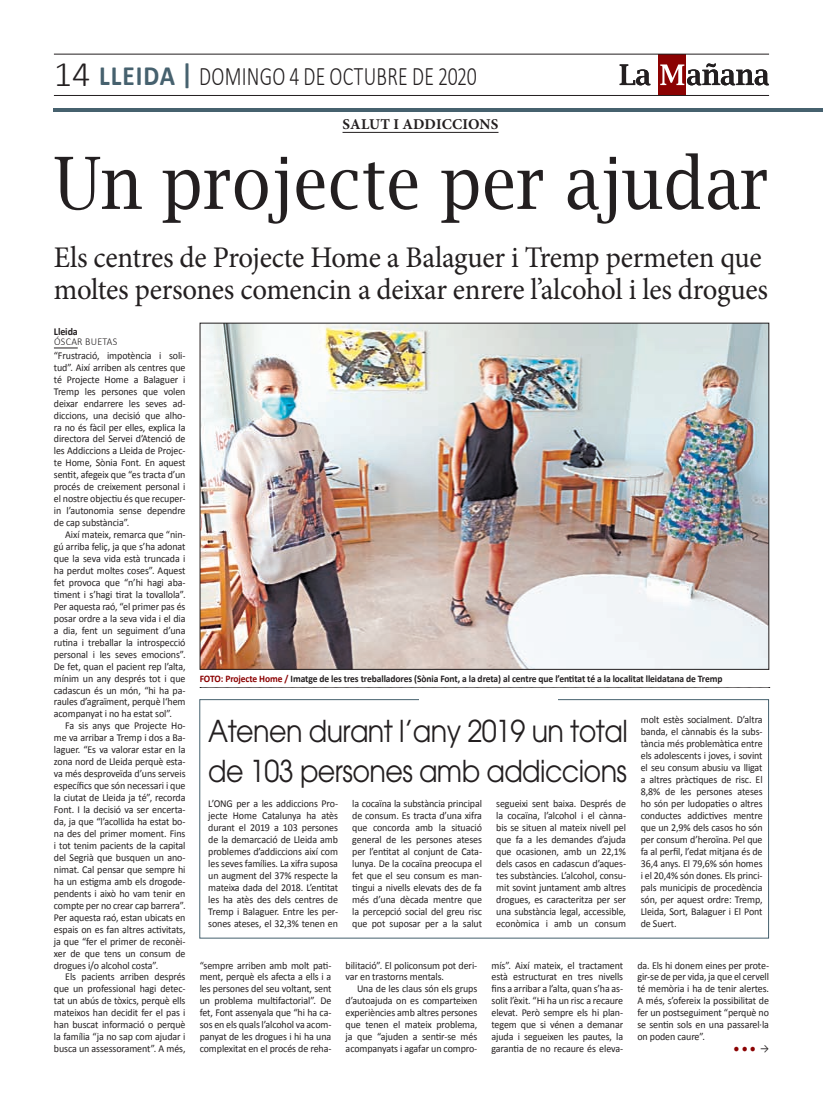
<style>
.page{position:relative;width:823px;height:1106px;background:#fff}
.page>*{position:absolute;margin:0;border:0;box-sizing:border-box;transform-origin:0 0}
.t1{font:72px "Lucida Bright";color:#231f20;scale:.9 1}
.t2{font:30px/32px "Minion Pro";letter-spacing:-.01em;color:#231f20;scale:.96 1}
.t3{font:30px/40px "Avant Garde";letter-spacing:-.02em;color:#231f20;scale:.9 1}
.t4{font:300 26.8px "Calibri";letter-spacing:.015em;color:#231f20;scale:.74 1}
.t5{font:700 15px "Minion Pro";letter-spacing:.01em;color:#231f20}
.t6{font:10.5px/12px "Calibri";letter-spacing:-.01em;color:#231f20;text-align:justify;scale:.95 1}
.t7{font:300 10.5px/10px "Calibri";letter-spacing:.03em;color:#231f20;scale:.95 1}
.t8{font:10.5px "Calibri";color:#8b0202;scale:.95 1}
.t9{font:700 10px "Calibri";letter-spacing:-.01em;color:#231f20;scale:.95 1}
.s1{font-size:36px}
.s2{font-weight:700;font-size:28px;color:#46616e}
.s3{font-weight:700}
.s4{color:#8b0202}
.s5{color:#231f20}
</style>
<div class="page">
<svg style="left:54px;top:348px;width:24px;height:1px"></svg>
<div style="left:658px;top:54px;width:27px;height:41px;background:#8b0202"></div>
<svg style="left:660px;top:63px;width:108px;height:22px"></svg>
<svg style="left:619px;top:64px;width:31px;height:21px"></svg>
<hr style="left:54px;top:54px;width:714px;height:1px;background:#231f20">
<hr style="left:54px;top:95px;width:714px;height:1px;background:#231f20">
<hr style="left:54px;top:108px;width:768px;height:3px;background:#46616e">
<hr style="left:342px;top:132px;width:156px;height:1px;background:#231f20">
<svg style="left:200px;top:687px;width:569px;height:1px"></svg>
<img style="left:202px;top:325px;width:564px;height:342px">
<div style="left:199px;top:699px;width:569px;height:239px;border:1px solid #46616e"></div>
<div style="left:418px;top:693px;width:139px;height:12px;background:#fff"></div>
<p class="t4" style="left:54px;top:60px;width:572px"><span class="s1">14</span> <span class="s2">LLEIDA |</span> DOMINGO 4 DE OCTUBRE DE 2020</p>
<p class="t5" style="left:342px;top:114px;width:157px">SALUT I ADDICCIONS</p>
<p class="t1" style="left:54px;top:142px;width:794px">Un projecte per ajudar</p>
<p class="t2" style="left:54px;top:241px;width:745px">Els centres de Projecte Home a Balaguer i Tremp permeten que moltes persones comencin a deixar enrere l’alcohol i les drogues</p>
<p class="t7" style="left:54px;top:326px;width:68px"><span class="s3">Lleida<br></span>ÓSCAR BUETAS</p>
<p class="t6" style="left:54px;top:349px;width:140px">“Frustració, impotència i soli-</p>
<p class="t6" style="left:54px;top:361px;width:140px">tud”. Així arriben als centres que</p>
<p class="t6" style="left:54px;top:373px;width:140px">té Projecte Home a Balaguer i</p>
<p class="t6" style="left:54px;top:385px;width:140px">Tremp les persones que volen</p>
<p class="t6" style="left:54px;top:397px;width:140px">deixar endarrere les seves ad-</p>
<p class="t6" style="left:54px;top:409px;width:140px">diccions, una decisió que alho-</p>
<p class="t6" style="left:54px;top:421px;width:140px">ra no és fàcil per elles, explica la</p>
<p class="t6" style="left:54px;top:433px;width:140px">directora del Servei d’Atenció de</p>
<p class="t6" style="left:54px;top:445px;width:140px">les Addiccions a Lleida de Projec-</p>
<p class="t6" style="left:54px;top:457px;width:140px">te Home, Sònia Font. En aquest</p>
<p class="t6" style="left:54px;top:469px;width:140px">sentit, afegeix que “es tracta d’un</p>
<p class="t6" style="left:54px;top:481px;width:140px">procés de creixement personal i</p>
<p class="t6" style="left:54px;top:493px;width:140px">el nostre objectiu és que recuper-</p>
<p class="t6" style="left:54px;top:505px;width:140px">in l’autonomia sense dependre</p>
<p class="t6" style="left:54px;top:516px;width:81px">de cap substància”.</p>
<p class="t6" style="left:65px;top:528px;width:128px">Així mateix, remarca que “nin-</p>
<p class="t6" style="left:54px;top:540px;width:140px">gú arriba feliç, ja que s’ha adonat</p>
<p class="t6" style="left:54px;top:552px;width:140px">que la seva vida està truncada i</p>
<p class="t6" style="left:54px;top:564px;width:140px">ha perdut moltes coses”. Aquest</p>
<p class="t6" style="left:54px;top:576px;width:140px">fet provoca que “n’hi hagi aba-</p>
<p class="t6" style="left:54px;top:588px;width:140px">timent i s’hagi tirat la tovallola”.</p>
<p class="t6" style="left:54px;top:600px;width:140px">Per aquesta raó, “el primer pas és</p>
<p class="t6" style="left:54px;top:612px;width:140px">posar ordre a la seva vida i el dia</p>
<p class="t6" style="left:54px;top:624px;width:140px">a dia, fent un seguiment d’una</p>
<p class="t6" style="left:54px;top:636px;width:140px">rutina i treballar la introspecció</p>
<p class="t6" style="left:54px;top:648px;width:140px">personal i les seves emocions”.</p>
<p class="t6" style="left:54px;top:660px;width:140px">De fet, quan el pacient rep l’alta,</p>
<p class="t6" style="left:54px;top:672px;width:140px">mínim un any després tot i que</p>
<p class="t6" style="left:54px;top:684px;width:140px">cadascun és un món, “hi ha pa-</p>
<p class="t6" style="left:54px;top:696px;width:140px">raules d’agraïment, perquè l‘hem</p>
<p class="t6" style="left:54px;top:708px;width:126px">acompanyat i no ha estat sol”.</p>
<p class="t6" style="left:65px;top:720px;width:128px">Fa sis anys que Projecte Ho-</p>
<p class="t6" style="left:54px;top:732px;width:140px">me va arribar a Tremp i dos a Ba-</p>
<p class="t6" style="left:54px;top:744px;width:140px">laguer. “Es va valorar estar en la</p>
<p class="t6" style="left:54px;top:755px;width:140px">zona nord de Lleida perquè esta-</p>
<p class="t6" style="left:54px;top:767px;width:140px">va més desproveïda d’uns serveis</p>
<p class="t6" style="left:54px;top:779px;width:140px">específics que són necessari i que</p>
<p class="t6" style="left:54px;top:791px;width:140px">la ciutat de Lleida ja té”, recorda</p>
<p class="t6" style="left:54px;top:803px;width:140px">Font. I la decisió va ser encerta-</p>
<p class="t6" style="left:54px;top:815px;width:140px">da, ja que “l’acollida ha estat bo-</p>
<p class="t6" style="left:54px;top:827px;width:140px">na des del primer moment. Fins</p>
<p class="t6" style="left:54px;top:839px;width:140px">i tot tenim pacients de la capital</p>
<p class="t6" style="left:54px;top:851px;width:140px">del Segrià que busquen un ano-</p>
<p class="t6" style="left:54px;top:863px;width:140px">nimat. Cal pensar que sempre hi</p>
<p class="t6" style="left:54px;top:875px;width:140px">ha un estigma amb els drogode-</p>
<p class="t6" style="left:54px;top:887px;width:140px">pendents i això ho vam tenir en</p>
<p class="t6" style="left:54px;top:899px;width:140px">compte per no crear cap barrera”.</p>
<p class="t6" style="left:54px;top:911px;width:140px">Per aquesta raó, estan ubicats en</p>
<p class="t6" style="left:54px;top:923px;width:140px">espais on es fan altres activitats,</p>
<p class="t6" style="left:54px;top:935px;width:140px">ja que “fer el primer de reconèi-</p>
<p class="t6" style="left:54px;top:947px;width:140px">xer de que tens un consum de</p>
<p class="t6" style="left:54px;top:959px;width:111px">drogues i/o alcohol costa”.</p>
<p class="t6" style="left:65px;top:971px;width:128px">Els pacients arriben després</p>
<p class="t6" style="left:54px;top:983px;width:140px">que un professional hagi detec-</p>
<p class="t6" style="left:54px;top:995px;width:140px">tat un abús de tòxics, perquè ells</p>
<p class="t6" style="left:54px;top:1006px;width:140px">mateixos han decidit fer el pas i</p>
<p class="t6" style="left:54px;top:1018px;width:140px">han buscat informació o perquè</p>
<p class="t6" style="left:54px;top:1030px;width:140px">la família “ja no sap com ajudar i</p>
<p class="t6" style="left:54px;top:1042px;width:140px">busca un assessorament”. A més,</p>
<p class="t9" style="left:200px;top:672px;width:551px"><span class="s4">FOTO: Projecte Home /</span> Imatge de les tres treballadores (Sònia Font, a la dreta) al centre que l’entitat té a la localitat lleidatana de Tremp</p>
<p class="t3" style="left:208px;top:710px;width:467px">Atenen durant l’any 2019 un total de 103 persones amb addiccions</p>
<p class="t6" style="left:640px;top:714px;width:130px">molt estès socialment. D’altra banda, el cànnabis és la subs&shy;tància més problemàtica entre els adolescents i joves, i sovint el seu consum abusiu va lligat a altres pràctiques de risc. El 8,8% de les persones ateses ho són per ludopaties o altres conductes addictives mentre que un 2,9% dels casos ho són per consum d’heroïna. Pel que fa al perfil, l’edat mitjana és de 36,4 anys. El 79,6% són homes i el 20,4% són dones. Els princi&shy;pals municipis de procedència són, per aquest ordre: Tremp, Lleida, Sort, Balaguer i El Pont de Suert.</p>
<p class="t6" style="left:208px;top:797px;width:138px">L’ONG per a les addiccions Pro&shy;jecte Home Catalunya ha atès durant el 2019 a 103 persones de la demarcació de Lleida amb problemes d’addiccions així com les seves famílies. La xifra suposa un augment del 37% respecte la mateixa dada del 2018. L’entitat les ha atès des dels centres de Tremp i Balaguer. Entre les per&shy;sones ateses, el 32,3% tenen en</p>
<p class="t6" style="left:352px;top:797px;width:138px">la cocaïna la substància principal de consum. Es tracta d’una xifra que concorda amb la situació general de les persones ateses per l’entitat al conjunt de Cata&shy;lunya. De la cocaïna preocupa el fet que el seu consum es man&shy;tingui a nivells elevats des de fa més d’una dècada mentre que la percepció social del greu risc que pot suposar per a la salut</p>
<p class="t6" style="left:496px;top:797px;width:138px">segueixi sent baixa. Després de la cocaïna, l’alcohol i el cànna&shy;bis se situen al mateix nivell pel que fa a les demandes d’ajuda que ocasionen, amb un 22,1% dels casos en cadascun d’aques&shy;tes substàncies. L’alcohol, consu&shy;mit sovint juntament amb altres drogues, es caracteritza per ser una substància legal, accessible, econòmica i amb un consum</p>
<p class="t6" style="left:200px;top:959px;width:140px">“sempre arriben amb molt pati&shy;ment, perquè els afecta a ells i a les persones del seu voltant, sent un problema multifactorial”. De fet, Font assenyala que “hi ha ca&shy;sos en els quals l’alcohol va acom&shy;panyat de les drogues i hi ha una complexitat en el procés de reha-</p>
<p class="t6" style="left:345px;top:959px;width:140px">bilitació”. El policonsum pot deri-</p>
<p class="t6" style="left:345px;top:971px;width:105px">var en trastorns mentals.</p>
<p class="t6" style="left:357px;top:983px;width:128px">Una de les claus són els grups</p>
<p class="t6" style="left:345px;top:994px;width:140px">d’autoajuda on es comparteixen</p>
<p class="t6" style="left:345px;top:1006px;width:140px">experiències amb altres persones</p>
<p class="t6" style="left:345px;top:1018px;width:140px">que tenen el mateix problema,</p>
<p class="t6" style="left:345px;top:1030px;width:140px">ja que “ajuden a sentir-se més</p>
<p class="t6" style="left:345px;top:1042px;width:140px">acompanyats i agafar un compro-</p>
<p class="t6" style="left:491px;top:959px;width:140px">mís”. Així mateix, el tractament està estructurat en tres nivells fins a arribar a l’alta, quan s’ha as&shy;solit l’èxit. “Hi ha un risc a recaure elevat. Però sempre els hi plan&shy;tegem que si vénen a demanar ajuda i segueixen les pautes, la garantia de no recaure és eleva-</p>
<p class="t6" style="left:637px;top:959px;width:140px">da. Els hi donem eines per prote&shy;gir-se de per vida, ja que el cervell té memòria i ha de tenir alertes.<br>A més, s’ofereix la possibilitat de fer un postseguiment “perquè no se sentin sols en una passarel·la on poden caure”.</p>
<p class="t8" style="left:733px;top:1042px;width:39px">●● ● <span class="s5">→</span></p>
</div>
